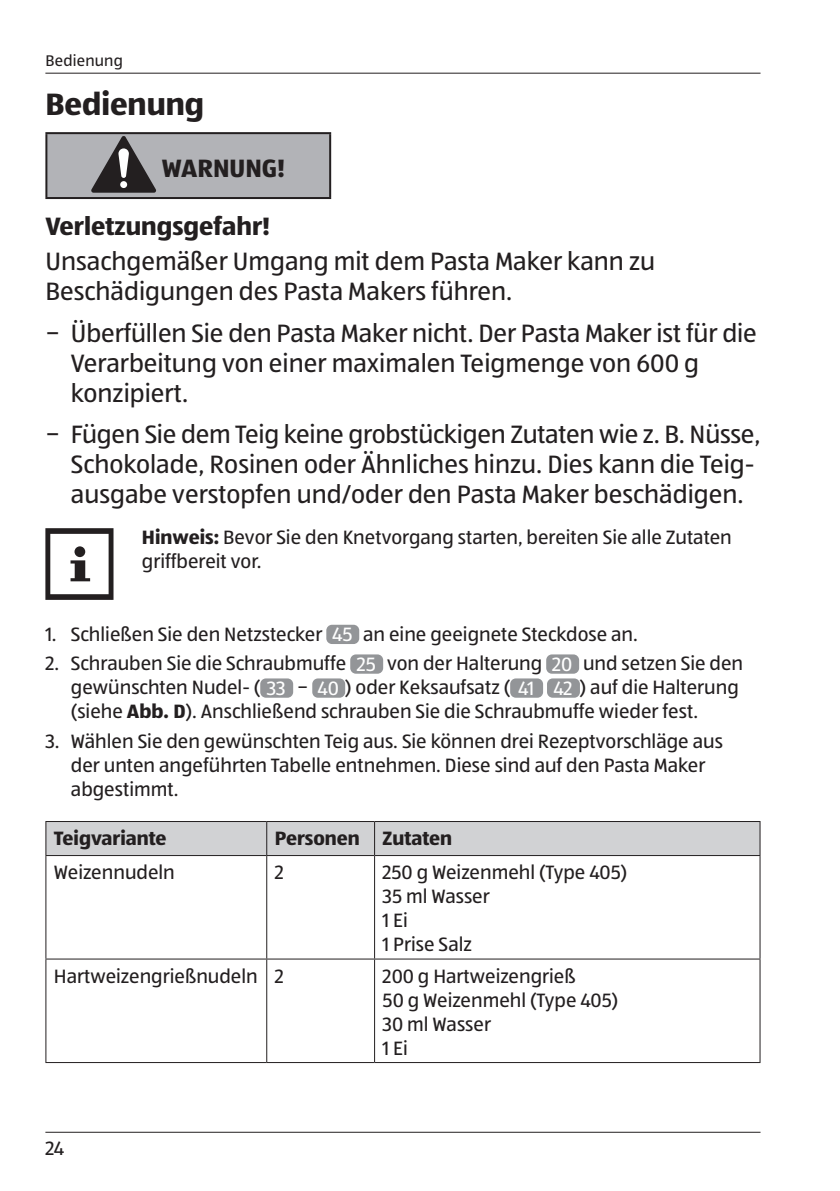
<style>
.page{position:relative;width:840px;height:1191px;background:#fff}
.page>*{position:absolute;margin:0;border:0;box-sizing:border-box;transform-origin:0 0}
.t1{font:700 32px "ALDISUEDOT";color:#231f20}
.t2{font:26px/30px "ALDISUEDOT";color:#231f20}
.t3{font:700 26px "ALDISUEDOT";color:#231f20}
.t4{font:20px/24px "ALDISUEDOT";color:#231f20}
.t5{font:700 20px "ALDISUEDOT";color:#231f20}
.t6{font:16px "ALDISUEDOT";letter-spacing:.01em;color:#231f20}
.s1{font-weight:700}
.s2{color:#fff}
</style>
<div class="page">
<hr style="left:45px;top:1132px;width:715px;height:1px;background:#231f20">
<hr style="left:45px;top:73px;width:715px;height:1px;background:#231f20">
<div style="left:46px;top:133px;width:284px;height:65px;background:#b2b3b7"></div>
<hr style="left:45px;top:132px;width:286px;height:2px;background:#231f20">
<hr style="left:45px;top:134px;width:2px;height:63px;background:#231f20">
<hr style="left:329px;top:134px;width:2px;height:63px;background:#231f20">
<hr style="left:45px;top:197px;width:286px;height:2px;background:#231f20">
<svg style="left:91px;top:136px;width:65px;height:57px"></svg>
<svg style="left:45px;top:528px;width:68px;height:72px"></svg>
<div style="left:326px;top:625px;width:33px;height:19px;background:#939598;border-radius:6px"></div>
<div style="left:350px;top:654px;width:33px;height:19px;background:#939598;border-radius:6px"></div>
<div style="left:546px;top:654px;width:32px;height:19px;background:#939598;border-radius:6px"></div>
<div style="left:260px;top:678px;width:33px;height:19px;background:#939598;border-radius:6px"></div>
<div style="left:312px;top:678px;width:33px;height:19px;background:#939598;border-radius:6px"></div>
<div style="left:510px;top:678px;width:32px;height:19px;background:#939598;border-radius:6px"></div>
<div style="left:546px;top:678px;width:33px;height:19px;background:#939598;border-radius:6px"></div>
<div style="left:46px;top:822px;width:713px;height:33px;background:#d1d2d4"></div>
<hr style="left:45px;top:821px;width:221px;height:1px;background:#231f20">
<hr style="left:45px;top:822px;width:1px;height:33px;background:#231f20">
<hr style="left:266px;top:821px;width:108px;height:1px;background:#231f20">
<hr style="left:266px;top:822px;width:1px;height:33px;background:#231f20">
<hr style="left:374px;top:821px;width:386px;height:1px;background:#231f20">
<hr style="left:374px;top:822px;width:1px;height:33px;background:#231f20">
<hr style="left:759px;top:822px;width:1px;height:33px;background:#231f20">
<hr style="left:45px;top:855px;width:221px;height:1px;background:#231f20">
<hr style="left:45px;top:856px;width:1px;height:102px;background:#231f20">
<hr style="left:266px;top:855px;width:108px;height:1px;background:#231f20">
<hr style="left:266px;top:856px;width:1px;height:102px;background:#231f20">
<hr style="left:374px;top:855px;width:386px;height:1px;background:#231f20">
<hr style="left:374px;top:856px;width:1px;height:102px;background:#231f20">
<hr style="left:759px;top:856px;width:1px;height:102px;background:#231f20">
<hr style="left:45px;top:958px;width:221px;height:1px;background:#231f20">
<hr style="left:45px;top:959px;width:1px;height:103px;background:#231f20">
<hr style="left:266px;top:958px;width:108px;height:1px;background:#231f20">
<hr style="left:266px;top:959px;width:1px;height:103px;background:#231f20">
<hr style="left:374px;top:958px;width:386px;height:1px;background:#231f20">
<hr style="left:374px;top:959px;width:1px;height:103px;background:#231f20">
<hr style="left:759px;top:959px;width:1px;height:103px;background:#231f20">
<hr style="left:45px;top:1062px;width:221px;height:1px;background:#231f20">
<hr style="left:266px;top:1062px;width:108px;height:1px;background:#231f20">
<hr style="left:374px;top:1062px;width:386px;height:1px;background:#231f20">
<p class="t6" style="left:45px;top:50px;width:79px">Bedienung</p>
<h1 class="t1" style="left:45px;top:83px;width:160px">Bedienung</h1>
<h2 class="t3" style="left:162px;top:151px;width:125px">WARNUNG!</h2>
<h2 class="t3" style="left:45px;top:208px;width:226px">Verletzungsgefahr!</h2>
<h2 class="t2" style="left:45px;top:246px;width:611px">Unsachgemäßer Umgang mit dem Pasta Maker kann zu<br>Beschädigungen des Pasta Makers führen.</h2>
<h2 class="t2" style="left:71px;top:317px;width:687px;text-indent:-26px">− Überfüllen Sie den Pasta Maker nicht. Der Pasta Maker ist für die<br>Verarbeitung von einer maximalen Teigmenge von 600 g konzipiert.</h2>
<h2 class="t2" style="left:71px;top:418px;width:690px;text-indent:-26px">− Fügen Sie dem Teig keine grobstückigen Zutaten wie z. B. Nüsse,<br>Schokolade, Rosinen oder Ähnliches hinzu. Dies kann die Teig&shy;ausgabe verstopfen und/oder den Pasta Maker beschädigen.</h2>
<p class="t4" style="left:142px;top:524px;width:591px"><span class="s1">Hinweis:</span> Bevor Sie den Knetvorgang starten, bereiten Sie alle Zutaten griffbereit vor.</p>
<p class="t4" style="left:45px;top:621px;width:593px">1. Schließen Sie den Netzstecker <span class="s2">45</span> an eine geeignete Steckdose an.</p>
<p class="t4" style="left:71px;top:651px;width:673px;text-indent:-26px">2. Schrauben Sie die Schraubmuffe <span class="s2">25</span> von der Halterung <span class="s2">20</span> und setzen Sie den gewünschten Nudel- ( <span class="s2">33</span> − <span class="s2">40</span> ) oder Keksaufsatz ( <span class="s2">41 42</span> ) auf die Halterung (siehe <span class="s1">Abb. D</span>). Anschließend schrauben Sie die Schraubmuffe wieder fest.</p>
<p class="t4" style="left:71px;top:728px;width:653px;text-indent:-26px">3. Wählen Sie den gewünschten Teig aus. Sie können drei Rezeptvorschläge aus der unten angeführten Tabelle entnehmen. Diese sind auf den Pasta Maker abgestimmt.</p>
<p class="t5" style="left:54px;top:824px;width:114px">Teigvariante</p>
<p class="t5" style="left:274px;top:824px;width:179px">Personen Zutaten</p>
<p class="t4" style="left:54px;top:859px;width:122px">Weizennudeln</p>
<p class="t4" style="left:274px;top:859px;width:11px">2</p>
<p class="t4" style="left:382px;top:859px;width:246px">250 g Weizenmehl (Type 405)<br>35 ml Wasser<br>1 Ei<br>1 Prise Salz</p>
<p class="t4" style="left:54px;top:963px;width:231px">Hartweizengrießnudeln 2</p>
<p class="t4" style="left:382px;top:963px;width:237px">200 g Hartweizengrieß<br>50 g Weizenmehl (Type 405)<br>30 ml Wasser<br>1 Ei</p>
<p class="t4" style="left:45px;top:1136px;width:20px">24</p>
</div>
